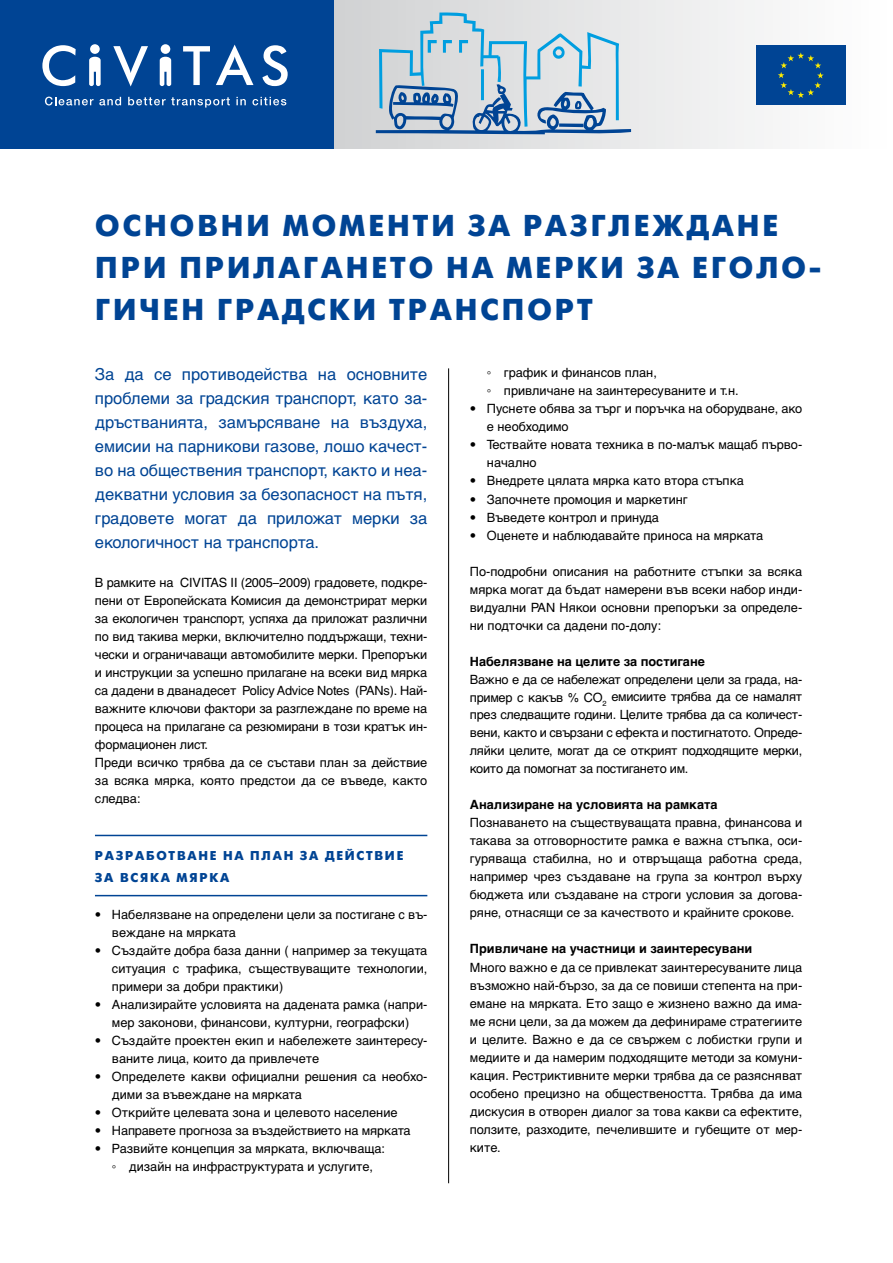
<style>
.page{position:relative;width:893px;height:1263px;background:#fff}
.page>*{position:absolute;margin:0;border:0;box-sizing:border-box;transform-origin:0 0}
.t1{font:700 30px/42px "Futura Futuris";letter-spacing:.1em;color:#004494}
.t2{font:16.5px/24px "Helvetica Cyr Upright";color:#004494;text-align:justify}
.t3{font:12.75px/18px "Helvetica Cyr Upright";color:#000}
.t4{font:700 12.75px "Helvetica Cyr";color:#000}
.t5{font:700 12.75px "Futura Futuris";letter-spacing:.14em;color:#004494}
.s1{font-family:"Arial Narrow"}
</style>
<div class="page">
<div style="left:333px;top:0;width:560px;height:149px;background:linear-gradient(to right,#d1d2d3,#fefeff)"></div>
<div style="left:0;top:0;width:334px;height:149px;background:#004494"></div>
<svg style="left:42px;top:44px;width:246px;height:43px"></svg>
<svg style="left:45px;top:97px;width:76px;height:8px"></svg>
<svg style="left:128px;top:97px;width:102px;height:11px"></svg>
<svg style="left:236px;top:97px;width:10px;height:8px"></svg>
<svg style="left:252px;top:97px;width:34px;height:8px"></svg>
<div style="left:756px;top:46px;width:89px;height:59px;background:#004494"></div>
<svg style="left:778px;top:52px;width:46px;height:46px"></svg>
<svg style="left:376px;top:12px;width:255px;height:123px;background:#b2c8d7"></svg>
<hr style="left:95px;top:835px;width:332px;height:1px;background:#004494">
<hr style="left:95px;top:895px;width:332px;height:1px;background:#004494">
<hr style="left:448px;top:368px;width:1px;height:815px;background:#000">
<h1 class="t1" style="left:95px;top:205px;width:728px">ОСНОВНИ МОМЕНТИ ЗА РАЗГЛЕЖДАНЕ<br>ПРИ ПРИЛАГАНЕТО НА МЕРКИ ЗА ЕГОЛО-<br>ГИЧЕН ГРАДСКИ ТРАНСПОРТ</h1>
<p class="t2" style="left:95px;top:363px;width:334px">За да се противодейства на основните проблеми за градския транспорт, като за&shy;дръстванията, замърсяване на въздуха, емисии на парникови газове, лошо качест&shy;во на обществения транспорт, както и неа&shy;декватни условия за безопасност на пътя, градовете могат да приложат мерки за екологичност на транспорта.</p>
<p class="t3" style="left:95px;top:574px;width:334px">В рамките на CIVITAS II (2005–2009) градовете, подкре&shy;пени от Европейската Комисия да демонстрират мерки за екологичен транспорт, успяха да приложат различни по вид такива мерки, включително поддържащи, техни&shy;чески и ограничаващи автомобилите мерки. Препоръки и инструкции за успешно прилагане на всеки вид мярка са дадени в дванадесет Policy Advice Notes (PANs). Най&shy;важните ключови фактори за разглеждане по време на процеса на прилагане са резюмирани в този кратък ин&shy;формационен лист.<br>Преди всичко трябва да се състави план за действие за всяка мярка, която предстои да се въведе, както следва:</p>
<p class="t5" style="left:95px;top:848px;width:21px">Разра</p>
<p class="t5" style="left:146px;top:848px;width:22px">ботване</p>
<p class="t5" style="left:223px;top:848px;width:11px">на</p>
<p class="t5" style="left:250px;top:848px;width:12px">план</p>
<p class="t5" style="left:300px;top:848px;width:67px">за действие</p>
<p class="t5" style="left:95px;top:870px;width:66px">за всяка</p>
<p class="t5" style="left:177px;top:870px;width:34px">мярка</p>
<p class="t3" style="left:112px;top:905px;width:317px;text-indent:-17px">• Набелязване на определени цели за постигане с въ&shy;веждане на мярката</p>
<p class="t3" style="left:112px;top:941px;width:317px;text-align:justify;text-indent:-17px">• Създайте добра база данни ( например за текущата ситуация с трафика, съществуващите технологии, примери за добри практики)</p>
<p class="t3" style="left:95px;top:995px;width:334px;text-align:center">• Анализирайте условията на дадената рамка (напри&shy;мер законови, финансови, културни, географски)</p>
<p class="t3" style="left:112px;top:1031px;width:317px;text-indent:-17px">• Създайте проектен екип и набележете заинтересу&shy;ваните лица, които да привлечете</p>
<p class="t3" style="left:112px;top:1067px;width:317px;text-indent:-17px">• Определете какви официални решения са необхо&shy;дими за въвеждане на мярката</p>
<p class="t3" style="left:95px;top:1103px;width:304px">• Открийте целевата зона и целевото население</p>
<p class="t3" style="left:95px;top:1121px;width:317px">• Направете прогноза за въздействието на мярката</p>
<p class="t3" style="left:95px;top:1139px;width:292px;text-align:center">• Развийте концепция за мярката, включваща: <span class="s1">◦</span> дизайн на инфраструктурата и услугите,</p>
<p class="t3" style="left:487px;top:364px;width:253px"><span class="s1">◦</span> график и финансов план,<br><span class="s1">◦</span> привличане на заинтересуваните и т.н.</p>
<p class="t3" style="left:487px;top:400px;width:317px;text-indent:-17px">• Пуснете обява за търг и поръчка на оборудване, ако е необходимо</p>
<p class="t3" style="left:487px;top:436px;width:317px;text-indent:-17px">• Тествайте новата техника в по-малък мащаб първо&shy;начално</p>
<p class="t3" style="left:470px;top:472px;width:275px">• Внедрете цялата мярка като втора стъпка</p>
<p class="t3" style="left:470px;top:490px;width:219px">• Започнете промоция и маркетинг</p>
<p class="t3" style="left:470px;top:508px;width:191px">• Въведете контрол и принуда</p>
<p class="t3" style="left:470px;top:526px;width:295px">• Оценете и наблюдавайте приноса на мярката</p>
<p class="t3" style="left:470px;top:562px;width:334px;text-align:justify">По-подробни описания на работните стъпки за всяка мярка могат да бъдат намерени във всеки набор инди&shy;видуални PAN Някои основни препоръки за определе&shy;ни подточки са дадени по-долу:</p>
<p class="t4" style="left:470px;top:654px;width:236px">Набелязване на целите за постигане</p>
<p class="t3" style="left:470px;top:670px;width:334px;text-align:justify">Важно е да се набележат определени цели за града, на&shy;пример с какъв % CO<sub>2</sub> емисиите трябва да се намалят през следващите години. Целите трябва да са количест&shy;вени, както и свързани с ефекта и постигнатото. Опреде&shy;ляйки целите, могат да се открият подходящите мерки, които да помогнат за постигането им.</p>
<p class="t4" style="left:470px;top:798px;width:249px">Анализиране на условията на рамката</p>
<p class="t3" style="left:470px;top:814px;width:334px;text-align:justify">Познаването на съществуващата правна, финансова и такава за отговорностите рамка е важна стъпка, оси&shy;гуряваща стабилна, но и отвръщаща работна среда, например чрез създаване на група за контрол върху бюджета или създаване на строги условия за догова&shy;ряне, отнасящи се за качеството и крайните срокове.</p>
<p class="t4" style="left:470px;top:942px;width:284px">Привличане на участници и заинтересувани</p>
<p class="t3" style="left:470px;top:958px;width:334px;text-align:justify">Много важно е да се привлекат заинтересуваните лица възможно най-бързо, за да се повиши степента на при&shy;емане на мярката. Ето защо е жизнено важно да има&shy;ме ясни цели, за да можем да дефинираме стратегиите и целите. Важно е да се свържем с лобистки групи и медиите и да намерим подходящите методи за комуни&shy;кация. Рестриктивните мерки трябва да се разясняват особено прецизно на обществеността. Трябва да има дискусия в отворен диалог за това какви са ефектите, ползите, разходите, печелившите и губещите от мер&shy;ките.</p>
</div>
